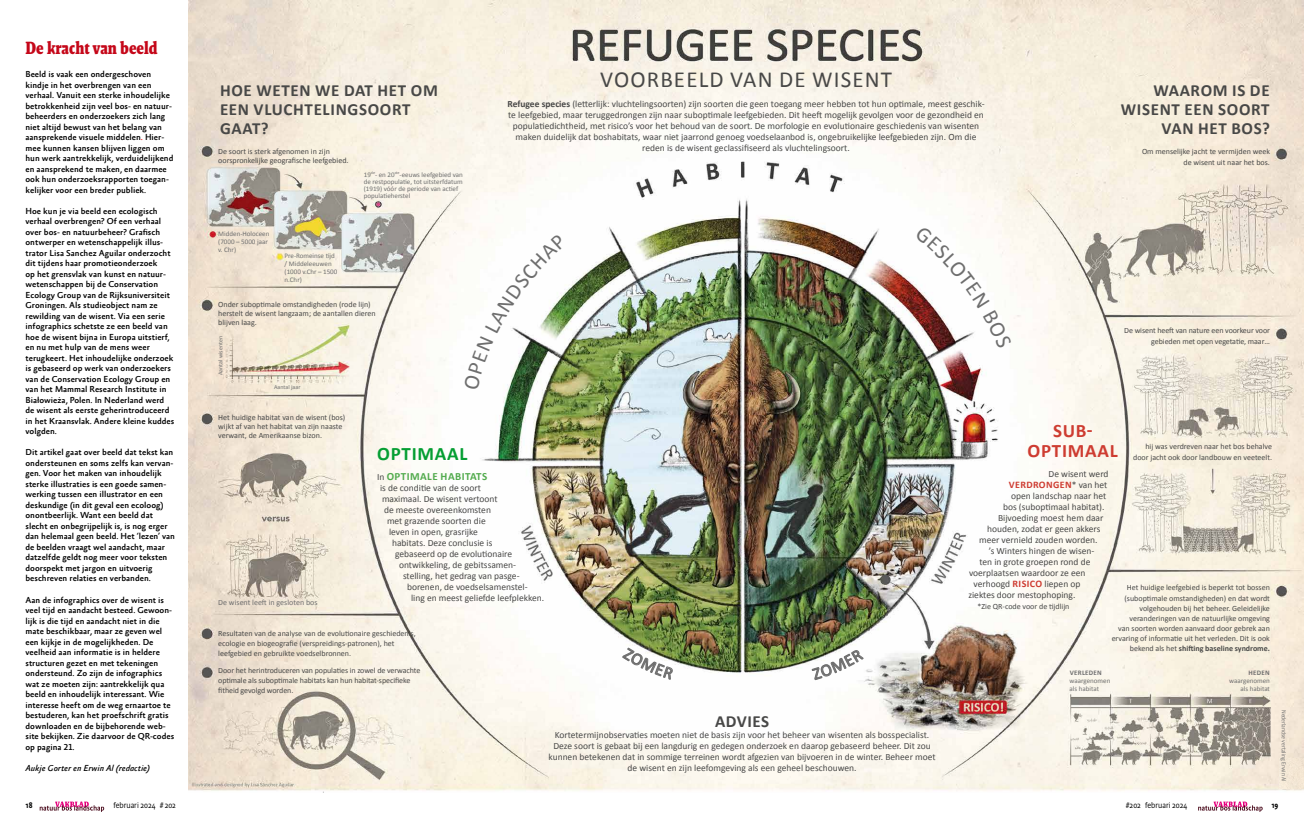
<style>
.page{position:relative;width:1304px;height:837px;background:#fff}
.page>*{position:absolute;margin:0;border:0;box-sizing:border-box;transform-origin:0 0}
.t1{font:23px "Calibri";letter-spacing:.05em;color:#484847}
.t2{font:700 19px "Calibri";letter-spacing:.04em;color:#ce3c31}
.t3{font:700 19px "Calibri";letter-spacing:.04em;color:#059e33}
.t4{font:700 18px "Malaga Narrow OT";color:#c50719}
.t5{font:700 17px/19px "Calibri";letter-spacing:.04em;color:#484847;text-align:right}
.t6{font:700 11px "Calibri";letter-spacing:.04em;color:#52ab4d}
.t7{font:700 10px "Calibri";letter-spacing:.04em;color:#ce3c31}
.t8{font:9.5px/11px "Calibri";color:#484847;text-align:center}
.t9{font:500 8.8px/10.5px "Absara Sans Offc Pro";color:#000}
.t10{font:italic 500 8.8px "Absara Sans Offc Pro";color:#000}
.t11{font:300 8.3px "Absara Sans Headline Pro";color:#000}
.t12{font:500 8.3px "Absara Sans Headline Pro";color:#000}
.t13{font:8px/10px "Calibri";color:#484847}
.t14{font:8px "Calibri";color:#6e6e6e}
.t15{font:7px/8px "Calibri";color:#6e6e6e}
.t16{font:700 7px "Calibri";letter-spacing:.04em;color:#6e6e6e}
.t17{font:300 6px "Absara Sans Headline Pro";color:#6e6e6e}
.t18{font:6px "Calibri";color:#6e6e6e}
.s1{color:#f00}
.s2{font-weight:700}
.s3{font-weight:400;font-size:9.5px;color:#484847}
.s4{font-weight:700;font-size:10px;color:#ce3c31}
</style>
<div class="page">
<img style="left:188px;top:0;width:1116px;height:792px">
<img style="left:1279px;top:757px;width:25px;height:31px">
<svg style="left:40px;top:801px;width:64px;height:10px"></svg>
<svg style="left:1198px;top:801px;width:65px;height:10px"></svg>
<svg style="left:464px;top:233px;width:102px;height:156px"></svg>
<svg style="left:915px;top:225px;width:97px;height:123px"></svg>
<svg style="left:623px;top:647px;width:51px;height:32px"></svg>
<svg style="left:812px;top:649px;width:51px;height:30px"></svg>
<h3 class="t4" style="left:26px;top:38px;width:133px">De kracht van beeld</h3>
<p class="t9" style="left:26px;top:69px;width:149px">Beeld is vaak een ondergeschoven kindje in het overbrengen van een verhaal. Vanuit een sterke inhoudelijke betrokkenheid zijn veel bos- en natuur&shy;beheerders en onderzoekers zich lang niet altijd bewust van het belang van aansprekende visuele middelen<span class="s1">.</span> Hier&shy;mee kunnen kansen blijven liggen om hun werk aantrekkelijk, verduidelijkend en aansprekend te maken, en daarmee ook hun onderzoeksrapporten toegan&shy;kelijker voor een breder publiek.</p>
<p class="t9" style="left:26px;top:206px;width:150px">Hoe kun je via beeld een ecologisch verhaal overbrengen? Of een verhaal over bos- en natuurbeheer? Grafisch ontwerper en wetenschappelijk illus&shy;trator Lisa Sanchez Aguilar onderzocht dit tijdens haar promotieonderzoek<br>op het grensvlak van kunst en natuur&shy;wetenschappen bij de Conservation Ecology Group van de Rijksuniversiteit Groningen. Als studieobject nam ze rewilding van de wisent. Via een serie infographics schetste ze een beeld van hoe de wisent bijna in Europa uitstierf, en nu met hulp van de mens weer terugkeert. Het inhoudelijke onderzoek is gebaseerd op werk van onderzoekers van de Conservation Ecology Group en van het Mammal Research Institute in Białowieża, Polen. In Nederland werd de wisent als eerste geherintroduceerd in het Kraansvlak. Andere kleine kuddes volgden.</p>
<p class="t9" style="left:26px;top:447px;width:151px">Dit artikel gaat over beeld dat tekst kan ondersteunen en soms zelfs kan vervan&shy;gen. Voor het maken van inhoudelijk sterke illustraties is een goede samen&shy;werking tussen een illustrator en een deskundige (in dit geval een ecoloog) onontbeerlijk. Want een beeld dat slecht en onbegrijpelijk is, is nog erger dan helemaal geen beeld. Het ‘lezen’ van de beelden vraagt wel aandacht, maar datzelfde geldt nog meer voor teksten doorspekt met jargon en uitvoerig beschreven relaties en verbanden.</p>
<p class="t9" style="left:26px;top:594px;width:150px">Aan de infographics over de wisent is veel tijd en aandacht besteed. Gewoon&shy;lijk is die tijd en aandacht niet in die mate beschikbaar, maar ze geven wel een kijkje in de mogelijkheden. De veelheid aan informatie is in heldere structuren gezet en met tekeningen ondersteund. Zo zijn de infographics wat ze moeten zijn: aantrekkelijk qua beeld en inhoudelijk interessant. Wie interesse heeft om de weg ernaartoe te bestuderen, kan het proefschrift gratis downloaden en de bijbehorende web&shy;site bekijken. Zie daarvoor de QR-codes op pagina 21.</p>
<p class="t10" style="left:26px;top:762px;width:126px">Aukje Gorter en Erwin Al (redactie)</p>
<p class="t12" style="left:26px;top:799px;width:9px">18</p>
<p class="t11" style="left:113px;top:799px;width:64px">februari 2024 # 202</p>
<p class="t11" style="left:1126px;top:799px;width:63px">#202 februari 2024</p>
<p class="t12" style="left:1271px;top:799px;width:8px">19</p>
<h1 class="t1" style="left:600px;top:63px;width:293px">VOORBEELD VAN DE WISENT</h1>
<p class="t8" style="left:508px;top:98px;width:479px"><span class="s2">Refugee species</span> (letterlijk: vluchtelingsoorten) zijn soorten die geen toegang meer hebben tot hun optimale, meest geschik&shy;te leefgebied, maar teruggedrongen zijn naar suboptimale leefgebieden. Dit heeft mogelijk gevolgen voor de gezondheid en populatiedichtheid, met risico’s voor het behoud van de soort. De morfologie en evolutionaire geschiedenis van wisenten maken duidelijk dat boshabitats, waar niet jaarrond genoeg voedselaanbod is, ongebruikelijke leefgebieden zijn. Om die reden is de wisent geclassifiseerd als vluchtelingsoort.</p>
<h3 class="t5" style="left:220px;top:80px;width:219px;text-align:left">HOE WETEN WE DAT HET OM<br>EEN VLUCHTELINGSOORT<br>GAAT?</h3>
<h3 class="t5" style="left:1121px;top:80px;width:151px">WAAROM IS DE<br>WISENT EEN SOORT<br>VAN HET BOS?</h3>
<p class="t13" style="left:1142px;top:145px;width:129px;line-height:11px;text-align:right">Om menselijke jacht te vermijden week de wisent uit naar het bos.</p>
<p class="t13" style="left:218px;top:146px;width:132px;line-height:9px">De soort is sterk afgenomen in zijn oorspronkelijke geografische leefgebied.</p>
<p class="t15" style="left:364px;top:171px;width:101px;line-height:7px">19<sup>de</sup>- en 20<sup>ste</sup>-eeuws leefgebied van de restpopulatie, tot uitsterfdatum (1919) vóór de periode van actief populatieherstel</p>
<p class="t15" style="left:218px;top:229px;width:53px">Midden-Holoceen (7000 – 5000 jaar v. Chr)</p>
<p class="t15" style="left:285px;top:251px;width:54px">Pre-Romeinse tijd / Middeleeuwen (1000 v.Chr – 1500 n.Chr)</p>
<p class="t13" style="left:218px;top:299px;width:159px;line-height:9px">Onder suboptimale omstandigheden (rode lijn) herstelt de wisent langzaam; de aantallen dieren blijven laag.</p>
<p class="t13" style="left:1124px;top:324px;width:147px;line-height:11px;text-align:right">De wisent heeft van nature een voorkeur voor gebieden met open vegetatie, maar…</p>
<p class="t18" style="left:216px;top:375px;width:41px;rotate:-90deg">Aantal wisenten</p>
<p class="t18" style="left:274px;top:382px;width:28px">Aantal jaar</p>
<p class="t13" style="left:218px;top:412px;width:129px;line-height:9px">Het huidige habitat van de wisent (bos) wijkt af van het habitat van zijn naaste verwant, de Amerikaanse bizon.</p>
<h2 class="t2" style="left:1053px;top:417px;width:41px">SUB-</h2>
<p class="t13" style="left:1133px;top:441px;width:140px;line-height:11px;text-align:right">hij was verdreven naar het bos behalve door jacht ook door landbouw en veeteelt.</p>
<h2 class="t3" style="left:377px;top:440px;width:92px">OPTIMAAL</h2>
<h2 class="t2" style="left:1028px;top:436px;width:92px">OPTIMAAL</h2>
<p class="t6" style="left:377px;top:468px;width:112px"><span class="s3">In</span> OPTIMALE HABITATS</p>
<p class="t8" style="left:380px;top:481px;width:103px">is de conditie van de soort</p>
<p class="t8" style="left:382px;top:492px;width:117px">maximaal. De wisent vertoont</p>
<p class="t8" style="left:384px;top:503px;width:109px">de meeste overeenkomsten</p>
<p class="t8" style="left:387px;top:514px;width:100px">met grazende soorten die</p>
<p class="t8" style="left:389px;top:525px;width:90px">leven in open, grasrijke</p>
<p class="t8" style="left:392px;top:536px;width:102px">habitats. Deze conclusie is</p>
<p class="t8" style="left:395px;top:547px;width:119px">gebaseerd op de evolutionaire</p>
<p class="t8" style="left:399px;top:558px;width:119px">ontwikkeling, de gebitssamen-</p>
<p class="t8" style="left:403px;top:569px;width:118px">stelling, het gedrag van pasge-</p>
<p class="t8" style="left:407px;top:580px;width:122px">borenen, de voedselsamenstel-</p>
<p class="t8" style="left:411px;top:591px;width:135px">ling en meest geliefde leefplekken.</p>
<p class="t8" style="left:1048px;top:467px;width:61px">De wisent werd</p>
<p class="t7" style="left:1009px;top:477px;width:100px">VERDRONGEN<span class="s3">* van het</span></p>
<p class="t8" style="left:1011px;top:489px;width:97px">open landschap naar het</p>
<p class="t8" style="left:1003px;top:500px;width:103px">bos (suboptimaal habitat).</p>
<p class="t8" style="left:998px;top:511px;width:107px">Bijvoeding moest hem daar</p>
<p class="t8" style="left:987px;top:522px;width:115px">houden, zodat er geen akkers</p>
<p class="t8" style="left:979px;top:533px;width:120px">meer vernield zouden worden.</p>
<p class="t8" style="left:989px;top:544px;width:107px">’s Winters hingen de wisen-</p>
<p class="t8" style="left:979px;top:555px;width:113px">ten in grote groepen rond de</p>
<p class="t8" style="left:969px;top:566px;width:118px">voerplaatsen waardoor ze een</p>
<p class="t8" style="left:974px;top:577px;width:108px">verhoogd <span class="s4">RISICO</span> liepen op</p>
<p class="t8" style="left:968px;top:588px;width:109px">ziektes door mestophoping.</p>
<p class="t13" style="left:977px;top:600px;width:93px">*Zie QR-code voor de tijdlijn</p>
<p class="t13" style="left:1112px;top:582px;width:160px;text-align:right">Het huidige leefgebied is beperkt tot bossen (suboptimale omstandigheden) en dat wordt volgehouden bij het beheer. Geleidelijke veranderingen van de natuurlijke omgeving<br>van soorten worden aanvaard door gebrek aan ervaring of informatie uit het verleden. Dit is ook bekend als het <span class="s2">shifting baseline syndrome.</span></p>
<p class="t14" style="left:218px;top:596px;width:101px">De wisent leeft in gesloten bos</p>
<p class="t13" style="left:218px;top:628px;width:199px">Resultaten van de analyse van de evolutionaire geschiedenis, ecologie en biogeografie (verspreidings-patronen), het leefgebied en gebruikte voedselbronnen.</p>
<p class="t13" style="left:218px;top:665px;width:204px">Door het herintroduceren van populaties in zowel de verwachte optimale als suboptimale habitats kan hun habitat-specifieke fitheid gevolgd worden.</p>
<p class="t16" style="left:1070px;top:668px;width:34px">VERLEDEN</p>
<p class="t15" style="left:1070px;top:676px;width:42px">waargenomen als habitat</p>
<p class="t16" style="left:1248px;top:668px;width:23px">HEDEN</p>
<p class="t15" style="left:1229px;top:676px;width:42px;text-align:right">waargenomen als habitat</p>
<p class="t17" style="left:1287px;top:709px;width:73px;rotate:90deg">Nederlandse vertaling Erwin Al</p>
<h3 class="t5" style="left:715px;top:711px;width:56px">ADVIES</h3>
<p class="t8" style="left:548px;top:729px;width:389px">Kortetermijnobservaties moeten niet de basis zijn voor het beheer van wisenten als bosspecialist.<br>Deze soort is gebaat bij een langdurig en gedegen onderzoek en daarop gebaseerd beheer. Dit zou kunnen betekenen dat in sommige terreinen wordt afgezien van bijvoeren in de winter. Beheer moet de wisent en zijn leefomgeving als een geheel beschouwen.</p>
</div>
